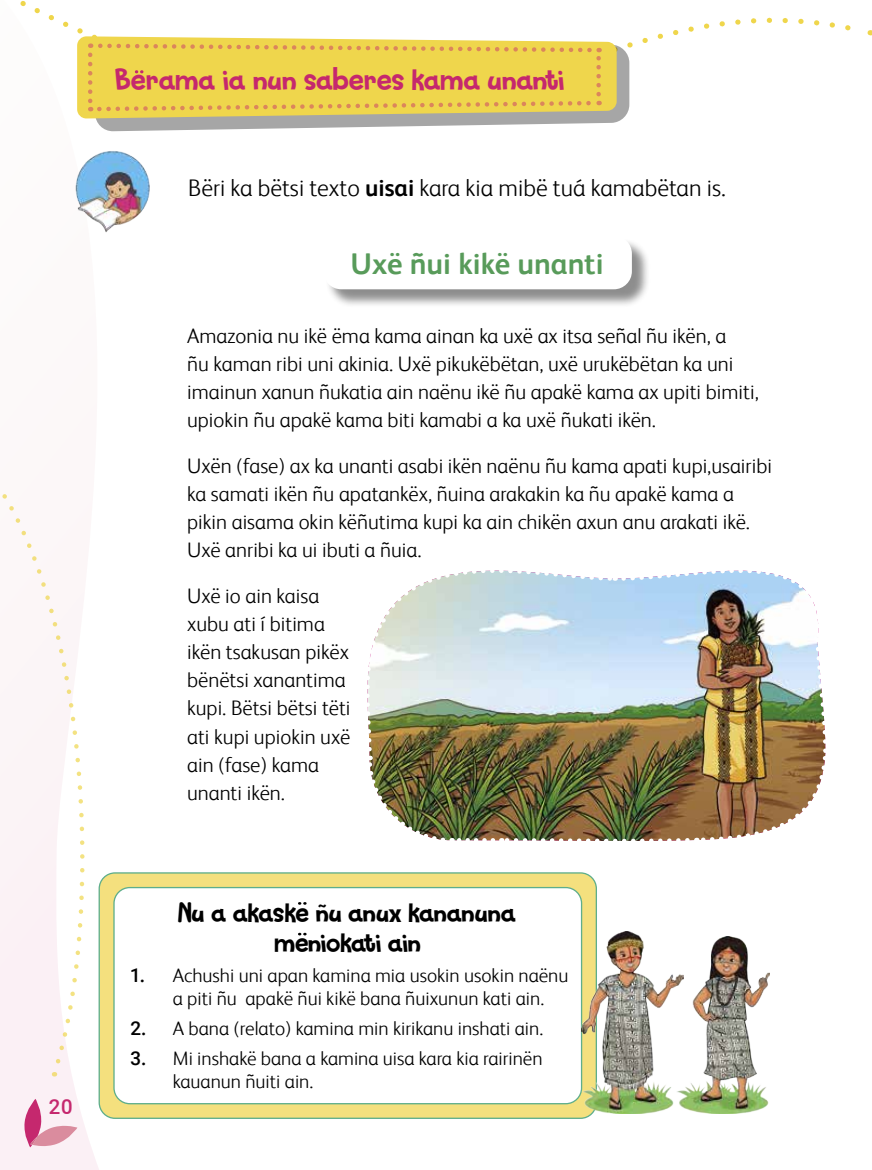
<style>
.page{position:relative;width:872px;height:1170px;background:#fff}
.page>*{position:absolute;margin:0;border:0;box-sizing:border-box;transform-origin:0 0}
.t1{font:30px "Glitter Candy";color:#c5286e}
.t2{font:700 30px "Dune";color:#589b5a}
.t3{font:27px/30px "Glitter Candy";letter-spacing:-.02em;color:#000;text-align:center}
.t4{font:24px "Dune";color:#000}
.t5{font:21px/28.2px "Dune";color:#000}
.t6{font:700 21px "Dune";color:#c5286e}
.t7{font:19.5px/23.4px "Dune";color:#000}
.s1{font-weight:700}
.s2{font-family:"Jakaro";font-weight:700}
</style>
<div class="page">
<svg style="left:0;top:872px;width:112px;height:297px"></svg>
<svg style="left:0;top:494px;width:86px;height:572px"></svg>
<svg style="left:23px;top:1098px;width:54px;height:49px"></svg>
<img style="left:367px;top:570px;width:459px;height:271px">
<div style="left:325px;top:238px;width:325px;height:70px;background:#000;opacity:.45"></div>
<div style="left:323px;top:236px;width:309px;height:53px;background:#fff;border-radius:18px"></div>
<svg style="left:95px;top:42px;width:534px;height:89px;fill:#a6a6a6"></svg>
<svg style="left:77px;top:36px;width:539px;height:82px;fill:#efd650"></svg>
<div style="left:88px;top:42px;width:513px;height:71px;background:#efd64c"></div>
<img style="left:75px;top:151px;width:75px;height:81px">
<div style="left:99px;top:872px;width:497px;height:246px;background:#f4e07e;border-radius:16px"></div>
<div style="left:99px;top:872px;width:498px;height:246px;border:1px solid #5eae8b;border-radius:16px"></div>
<div style="left:114px;top:887px;width:467px;height:216px;background:#fff;border-radius:16px"></div>
<div style="left:113px;top:886px;width:469px;height:218px;border:1px solid #5eae8b;border-radius:16px"></div>
<svg style="left:298px;top:902px;width:8px;height:2px"></svg>
<svg style="left:298px;top:932px;width:8px;height:3px"></svg>
<img style="left:683px;top:936px;width:86px;height:177px">
<img style="left:581px;top:931px;width:102px;height:182px">
<p class="t6" style="left:48px;top:1091px;width:26px">20</p>
<h1 class="t1" style="left:115px;top:61px;width:451px">Berama ia nun saberes kama unanti</h1>
<p class="t4" style="left:188px;top:173px;width:539px">Bëri ka bëtsi texto <span class="s1">uisai</span> kara kia mibë tuá kamabëtan is.</p>
<h1 class="t2" style="left:351px;top:243px;width:254px">Uxë ñui kikë unanti</h1>
<p class="t5" style="left:187px;top:320px;width:573px">Amazonia nu ikë ëma kama ainan ka uxë ax itsa señal ñu ikën, a<br>ñu kaman ribi uni akinia. Uxë pikukëbëtan, uxë urukëbëtan ka uni imainun xanun ñukatia ain naënu ikë ñu apakë kama ax upiti bimiti, upiokin ñu apakë kama biti kamabi a ka uxë ñukati ikën.</p>
<p class="t5" style="left:187px;top:450px;width:586px">Uxën (fase) ax ka unanti asabi ikën naënu ñu kama apati kupi,usairibi ka samati ikën ñu apatankëx, ñuina arakakin ka ñu apakë kama a pikin aisama okin këñutima kupi ka ain chikën axun anu arakati ikë.<br>Uxë anribi ka ui ibuti a ñuia.</p>
<p class="t5" style="left:187px;top:580px;width:165px">Uxë io ain kaisa xubu ati í bitima ikën tsakusan pikëx bënëtsi xanantima kupi. Bëtsi bëtsi tëti ati kupi upiokin uxë ain (fase) kama unanti ikën.</p>
<p class="t3" style="left:178px;top:897px;width:340px"><span class="s2">N</span>u a akaske ñu anux kananuna meniokati ain</p>
<p class="t7" style="left:173px;top:962px;width:397px;text-indent:-43px"><span class="s1">1.</span> Achushi uni apan kamina mia usokin usokin naënu a piti ñu apakë ñui kikë bana ñuixunun kati ain.</p>
<p class="t7" style="left:130px;top:1015px;width:414px"><span class="s1">2.</span> A bana (relato) kamina min kirikanu inshati ain.</p>
<p class="t7" style="left:173px;top:1045px;width:371px;text-indent:-43px"><span class="s1">3.</span> Mi inshakë bana a kamina uisa kara kia rairinën kauanun ñuiti ain.</p>
</div>
